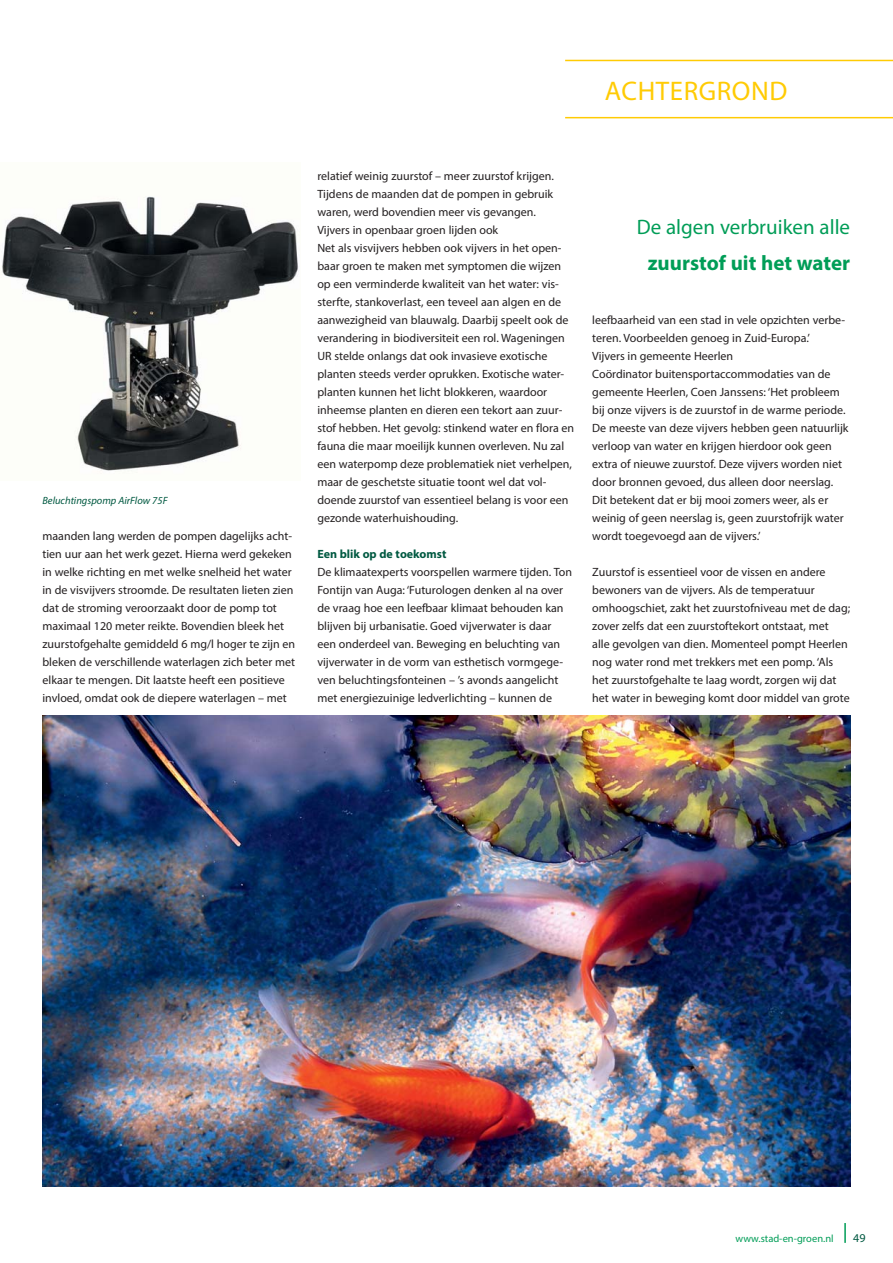
<style>
.page{position:relative;width:893px;height:1263px;background:#fff}
.page>*{position:absolute;margin:0;border:0;box-sizing:border-box;transform-origin:0 0}
.t1{font:27px "Myriad Pro";letter-spacing:.02em;color:#ffcb04}
.t2{font:21px "Myriad Pro";color:#009d57}
.t3{font:700 21px "Myriad Pro";color:#009d57}
.t4{font:12px/18px "Myriad Pro";color:#231f20}
.t5{font:700 12px "Myriad Pro";color:#005941}
.t6{font:12px "Myriad Pro";color:#005941}
.t7{font:italic 10.5px "Myriad Pro";color:#005941}
.t8{font:10.5px "Myriad Pro";color:#009d57}
</style>
<div class="page">
<hr style="left:844px;top:1223px;width:2px;height:20px;background:#009d57">
<img style="left:2px;top:196px;width:297px;height:277px">
<img style="left:42px;top:715px;width:808px;height:471px">
<hr style="left:565px;top:117px;width:328px;height:1px;background:#ffcb04">
<hr style="left:565px;top:60px;width:328px;height:1px;background:#ffcb04">
<h1 class="t1" style="left:605px;top:81px;width:184px">ACHTERGROND</h1>
<p class="t7" style="left:42px;top:494px;width:127px">Beluchtingspomp AirFlow 75F</p>
<p class="t4" style="left:42px;top:528px;width:254px">maanden lang werden de pompen dagelijks acht&shy;tien uur aan het werk gezet. Hierna werd gekeken in welke richting en met welke snelheid het water in de visvijvers stroomde. De resultaten lieten zien dat de stroming veroorzaakt door de pomp tot maximaal 120 meter reikte. Bovendien bleek het zuurstofgehalte gemiddeld 6 mg/l hoger te zijn en bleken de verschillende waterlagen zich beter met elkaar te mengen. Dit laatste heeft een positieve invloed, omdat ook de diepere waterlagen – met</p>
<p class="t4" style="left:317px;top:168px;width:258px">relatief weinig zuurstof – meer zuurstof krijgen.<br>Tijdens de maanden dat de pompen in gebruik waren, werd bovendien meer vis gevangen.<br>Vijvers in openbaar groen lijden ook<br>Net als visvijvers hebben ook vijvers in het open&shy;baar groen te maken met symptomen die wijzen op een verminderde kwaliteit van het water: vis&shy;sterfte, stankoverlast, een teveel aan algen en de aanwezigheid van blauwalg. Daarbij speelt ook de verandering in biodiversiteit een rol. Wageningen UR stelde onlangs dat ook invasieve exotische planten steeds verder oprukken. Exotische water&shy;planten kunnen het licht blokkeren, waardoor inheemse planten en dieren een tekort aan zuur&shy;stof hebben. Het gevolg: stinkend water en flora en fauna die maar moeilijk kunnen overleven. Nu zal een waterpomp deze problematiek niet verhelpen, maar de geschetste situatie toont wel dat vol&shy;doende zuurstof van essentieel belang is voor een gezonde waterhuishouding.</p>
<p class="t5" style="left:317px;top:549px;width:131px">Een blik op de toekomst</p>
<p class="t4" style="left:317px;top:564px;width:256px">De klimaatexperts voorspellen warmere tijden. Ton Fontijn van Auga: ‘Futurologen denken al na over de vraag hoe een leefbaar klimaat behouden kan blijven bij urbanisatie. Goed vijverwater is daar een onderdeel van. Beweging en beluchting van vijverwater in de vorm van esthetisch vormgege&shy;ven beluchtingsfonteinen – ’s avonds aangelicht met energiezuinige ledverlichting – kunnen de</p>
<h2 class="t2" style="left:637px;top:219px;width:215px">De algen verbruiken alle</h2>
<h2 class="t3" style="left:648px;top:255px;width:204px">zuurstof uit het water</h2>
<p class="t4" style="left:592px;top:312px;width:258px">leefbaarheid van een stad in vele opzichten verbe&shy;teren. Voorbeelden genoeg in Zuid-Europa.’<br>Vijvers in gemeente Heerlen<br>Coördinator buitensportaccommodaties van de gemeente Heerlen, Coen Janssens: ‘Het probleem bij onze vijvers is de zuurstof in de warme periode.<br>De meeste van deze vijvers hebben geen natuurlijk verloop van water en krijgen hierdoor ook geen extra of nieuwe zuurstof. Deze vijvers worden niet door bronnen gevoed, dus alleen door neerslag.<br>Dit betekent dat er bij mooi zomers weer, als er weinig of geen neerslag is, geen zuurstofrijk water wordt toegevoegd aan de vijvers.’</p>
<p class="t4" style="left:592px;top:564px;width:259px">Zuurstof is essentieel voor de vissen en andere bewoners van de vijvers. Als de temperatuur omhoogschiet, zakt het zuurstofniveau met de dag; zover zelfs dat een zuurstoftekort ontstaat, met<br>alle gevolgen van dien. Momenteel pompt Heerlen nog water rond met trekkers met een pomp. ‘Als het zuurstofgehalte te laag wordt, zorgen wij dat het water in beweging komt door middel van grote</p>
<p class="t8" style="left:735px;top:1234px;width:100px">www.stad-en-groen.nl</p>
<p class="t6" style="left:853px;top:1233px;width:14px">49</p>
</div>
